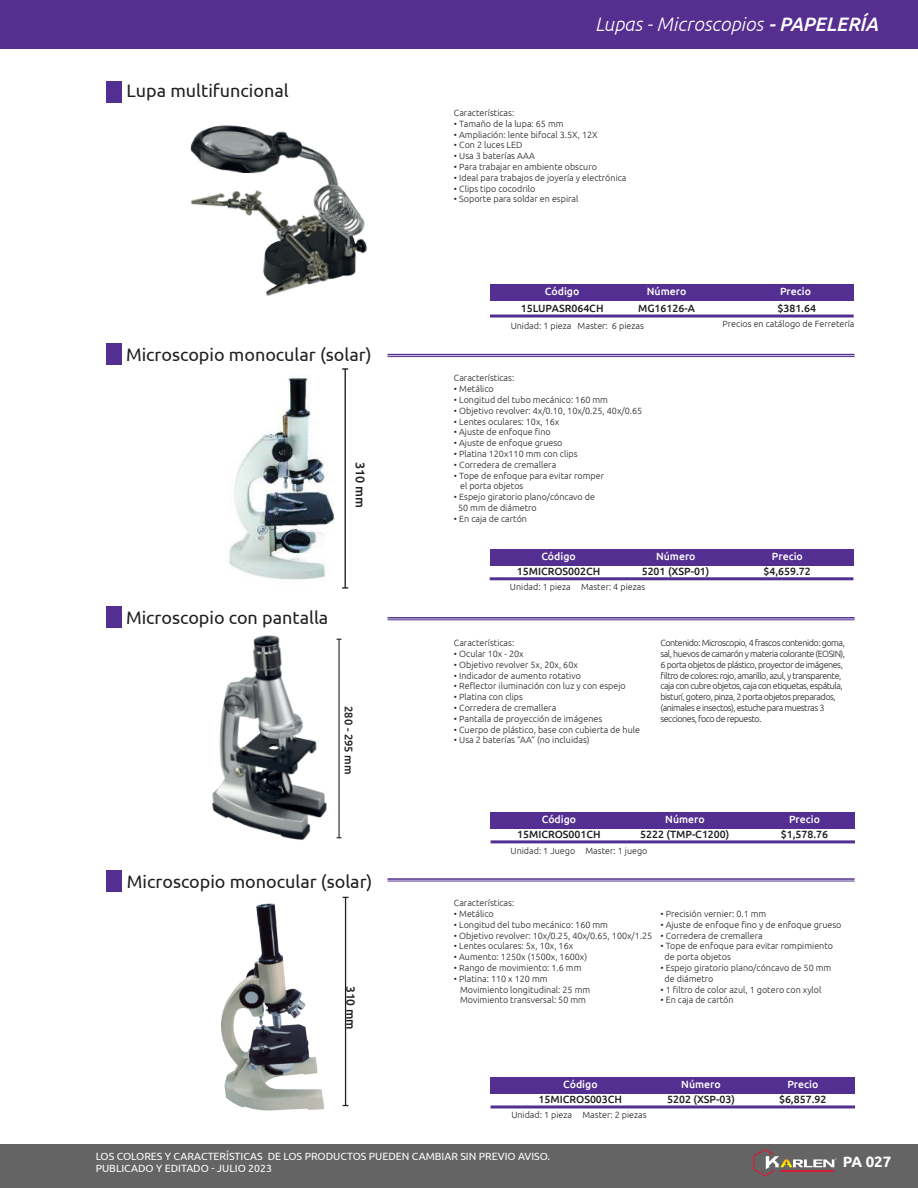
<style>
.page{position:relative;width:918px;height:1188px;background:#fff}
.page>*{position:absolute;margin:0;border:0;box-sizing:border-box;transform-origin:0 0}
.t1{font:italic 300 19.5px "Ubuntu";color:#fff}
.t2{font:18px "Ubuntu";color:#231f20}
.t3{font:700 15px "Ubuntu";color:#fff}
.t4{font:500 12.6px "Ubuntu";color:#231f20}
.t5{font:500 12px "Ubuntu";color:#231f20}
.t6{font:500 11.1px "Ubuntu";color:#231f20}
.t7{font:500 10.5px "Ubuntu";color:#231f20}
.t8{font:10.5px/12.6px "Ubuntu";color:#fff}
.t9{font:500 10.5px "Ubuntu";color:#fff}
.t10{font:300 9px/10.8px "Ubuntu";color:#231f20}
.t11{font:300 9px/10.8px "Ubuntu";letter-spacing:-.05em;color:#231f20}
.s1{font-weight:500}
</style>
<div class="page">
<div style="left:1px;top:1145px;width:917px;height:43px;background:#646465"></div>
<div style="left:1px;top:0;width:917px;height:49px;background:#552e8f"></div>
<svg style="left:753px;top:1149px;width:83px;height:27px"></svg>
<img style="left:190px;top:125px;width:177px;height:171px">
<img style="left:211px;top:635px;width:131px;height:205px">
<img style="left:221px;top:903px;width:103px;height:208px">
<img style="left:229px;top:376px;width:106px;height:204px">
<hr style="left:490px;top:315px;width:364px;height:3px;background:#522f90">
<div style="left:106px;top:81px;width:16px;height:21px;background:#522f90"></div>
<div style="left:490px;top:284px;width:364px;height:17px;background:#522f90"></div>
<div style="left:106px;top:606px;width:16px;height:22px;background:#522f90"></div>
<div style="left:491px;top:812px;width:364px;height:16px;background:#522f90"></div>
<hr style="left:339px;top:639px;width:1px;height:199px;background:#231f20">
<div style="left:106px;top:343px;width:16px;height:21px;background:#522f90"></div>
<div style="left:106px;top:870px;width:16px;height:22px;background:#522f90"></div>
<div style="left:490px;top:549px;width:363px;height:16px;background:#522f90"></div>
<div style="left:491px;top:1077px;width:364px;height:16px;background:#522f90"></div>
<hr style="left:490px;top:577px;width:363px;height:3px;background:#522f90">
<hr style="left:491px;top:840px;width:364px;height:3px;background:#522f90">
<hr style="left:491px;top:1105px;width:364px;height:3px;background:#522f90">
<hr style="left:388px;top:354px;width:467px;height:1px;background:#522f90">
<hr style="left:388px;top:356px;width:467px;height:1px;background:#522f90">
<hr style="left:388px;top:617px;width:467px;height:2px;background:#522f90">
<hr style="left:388px;top:620px;width:467px;height:1px;background:#522f90">
<hr style="left:388px;top:878px;width:467px;height:2px;background:#522f90">
<hr style="left:388px;top:881px;width:467px;height:1px;background:#522f90">
<hr style="left:345px;top:369px;width:1px;height:219px;background:#231f20">
<hr style="left:345px;top:897px;width:1px;height:209px;background:#231f20">
<h2 class="t2" style="left:127px;top:79px;width:164px">Lupa multifuncional</h2>
<h2 class="t2" style="left:126px;top:343px;width:247px">Microscopio monocular (solar)</h2>
<h3 class="t4" style="left:368px;top:462px;width:48px;rotate:90deg">310 mm</h3>
<h2 class="t2" style="left:126px;top:606px;width:204px">Microscopio con pantalla</h2>
<p class="t6" style="left:356px;top:706px;width:70px;rotate:90deg">280 - 295 mm</p>
<h2 class="t2" style="left:127px;top:870px;width:247px">Microscopio monocular (solar)</h2>
<h3 class="t5" style="left:358px;top:986px;width:46px;rotate:90deg">310 mm</h3>
<h1 class="t1" style="left:595px;top:12px;width:284px">Lupas - Microscopios <span class="s1">- PAPELERÍA</span></h1>
<p class="t10" style="left:454px;top:107px;width:62px">Características:</p>
<p class="t10" style="left:454px;top:118px;width:111px">• Tamaño de la lupa: 65 mm</p>
<p class="t10" style="left:454px;top:129px;width:145px">• Ampliación: lente bifocal 3.5X, 12X</p>
<p class="t10" style="left:454px;top:140px;width:70px">• Con 2 luces LED</p>
<p class="t10" style="left:454px;top:150px;width:83px">• Usa 3 baterías AAA</p>
<p class="t10" style="left:454px;top:161px;width:145px">• Para trabajar en ambiente obscuro</p>
<p class="t10" style="left:454px;top:172px;width:174px">• Ideal para trabajos de joyería y electrónica</p>
<p class="t10" style="left:454px;top:183px;width:83px">• Clips tipo cocodrilo</p>
<p class="t10" style="left:454px;top:194px;width:126px">• Soporte para soldar en espiral</p>
<p class="t9" style="left:545px;top:285px;width:36px">Código</p>
<p class="t9" style="left:647px;top:285px;width:41px">Número</p>
<p class="t9" style="left:780px;top:285px;width:32px">Precio</p>
<p class="t7" style="left:521px;top:301px;width:84px">15LUPASR064CH</p>
<p class="t7" style="left:638px;top:301px;width:58px">MG16126-A</p>
<p class="t7" style="left:777px;top:301px;width:40px">$381.64</p>
<p class="t10" style="left:511px;top:320px;width:135px">Unidad: 1 pieza Master: 6 piezas</p>
<p class="t10" style="left:723px;top:319px;width:133px">Precios en catálogo de Ferretería</p>
<p class="t10" style="left:454px;top:373px;width:62px">Características:</p>
<p class="t10" style="left:454px;top:383px;width:41px">• Metálico</p>
<p class="t10" style="left:454px;top:394px;width:156px">• Longitud del tubo mecánico: 160 mm</p>
<p class="t10" style="left:454px;top:405px;width:190px">• Objetivo revolver: 4x/0.10, 10x/0.25, 40x/0.65</p>
<p class="t10" style="left:454px;top:416px;width:107px">• Lentes oculares: 10x, 16x</p>
<p class="t10" style="left:454px;top:427px;width:98px">• Ajuste de enfoque fino</p>
<p class="t10" style="left:454px;top:437px;width:110px">• Ajuste de enfoque grueso</p>
<p class="t10" style="left:454px;top:448px;width:125px">• Platina 120x110 mm con clips</p>
<p class="t10" style="left:454px;top:459px;width:104px">• Corredera de cremallera</p>
<p class="t10" style="left:460px;top:470px;width:146px;text-indent:-6px">• Tope de enfoque para evitar romper el porta objetos</p>
<p class="t10" style="left:458px;top:491px;width:138px;text-indent:-4px">• Espejo giratorio plano/cóncavo de<br>50 mm de diámetro</p>
<p class="t10" style="left:454px;top:513px;width:75px">• En caja de cartón</p>
<p class="t9" style="left:541px;top:550px;width:36px">Código</p>
<p class="t9" style="left:656px;top:550px;width:41px">Número</p>
<p class="t9" style="left:772px;top:550px;width:32px">Precio</p>
<p class="t7" style="left:517px;top:564px;width:85px">15MICROS002CH</p>
<p class="t7" style="left:642px;top:564px;width:69px">5201 (XSP-01)</p>
<p class="t7" style="left:764px;top:564px;width:49px">$4,659.72</p>
<p class="t10" style="left:510px;top:581px;width:137px">Unidad: 1 pieza Master: 4 piezas</p>
<p class="t10" style="left:454px;top:637px;width:62px">Características:</p>
<p class="t10" style="left:454px;top:648px;width:71px">• Ocular 10x - 20x</p>
<p class="t10" style="left:454px;top:659px;width:126px">• Objetivo revolver 5x, 20x, 60x</p>
<p class="t10" style="left:454px;top:670px;width:129px">• Indicador de aumento rotativo</p>
<p class="t10" style="left:454px;top:681px;width:173px">• Reflector iluminación con luz y con espejo</p>
<p class="t10" style="left:454px;top:691px;width:71px">• Platina con clips</p>
<p class="t10" style="left:454px;top:702px;width:104px">• Corredera de cremallera</p>
<p class="t10" style="left:454px;top:713px;width:150px">• Pantalla de proyección de imágenes</p>
<p class="t10" style="left:454px;top:724px;width:188px">• Cuerpo de plástico, base con cubierta de hule</p>
<p class="t10" style="left:454px;top:735px;width:137px">• Usa 2 baterías “AA” (no incluidas)</p>
<p class="t11" style="left:660px;top:637px;width:186px">Contenido: Microscopio, 4 frascos contenido: goma, sal, huevos de camarón y materia colorante (EOSIN), 6 porta objetos de plástico, proyector de imágenes, filtro de colores: rojo, amarillo, azul, y transparente, caja con cubre objetos, caja con etiquetas, espátula, bisturí, gotero, pinza, 2 porta objetos preparados, (animales e insectos), estuche para muestras 3 secciones, foco de repuesto.</p>
<p class="t9" style="left:542px;top:813px;width:36px">Código</p>
<p class="t9" style="left:665px;top:813px;width:41px">Número</p>
<p class="t9" style="left:789px;top:813px;width:32px">Precio</p>
<p class="t7" style="left:517px;top:827px;width:85px">15MICROS001CH</p>
<p class="t7" style="left:640px;top:827px;width:91px">5222 (TMP-C1200)</p>
<p class="t7" style="left:781px;top:827px;width:49px">$1,578.76</p>
<p class="t10" style="left:511px;top:845px;width:138px">Unidad: 1 Juego Master: 1 juego</p>
<p class="t10" style="left:454px;top:897px;width:62px">Características:</p>
<p class="t10" style="left:454px;top:908px;width:41px">• Metálico</p>
<p class="t10" style="left:454px;top:919px;width:156px">• Longitud del tubo mecánico: 160 mm</p>
<p class="t10" style="left:454px;top:930px;width:200px">• Objetivo revolver: 10x/0.25, 40x/0.65, 100x/1.25</p>
<p class="t10" style="left:454px;top:941px;width:121px">• Lentes oculares: 5x, 10x, 16x</p>
<p class="t10" style="left:454px;top:951px;width:135px">• Aumento: 1250x (1500x, 1600x)</p>
<p class="t10" style="left:454px;top:962px;width:129px">• Rango de movimiento: 1.6 mm</p>
<p class="t10" style="left:460px;top:973px;width:132px;text-indent:-6px">• Platina: 110 x 120 mm<br>Movimiento longitudinal: 25 mm<br>Movimiento transversal: 50 mm</p>
<p class="t10" style="left:660px;top:908px;width:107px">• Precisión vernier: 0.1 mm</p>
<p class="t10" style="left:660px;top:919px;width:183px">• Ajuste de enfoque fino y de enfoque grueso</p>
<p class="t10" style="left:660px;top:930px;width:104px">• Corredera de cremallera</p>
<p class="t10" style="left:665px;top:941px;width:170px;text-indent:-4px">• Tope de enfoque para evitar rompimiento de porta objetos</p>
<p class="t10" style="left:665px;top:962px;width:168px;text-indent:-4px">• Espejo giratorio plano/cóncavo de 50 mm de diámetro</p>
<p class="t10" style="left:660px;top:984px;width:163px">• 1 filtro de color azul, 1 gotero con xylol</p>
<p class="t10" style="left:660px;top:995px;width:75px">• En caja de cartón</p>
<p class="t9" style="left:563px;top:1078px;width:36px">Código</p>
<p class="t7" style="left:539px;top:1093px;width:85px">15MICROS003CH</p>
<p class="t10" style="left:511px;top:1110px;width:137px">Unidad: 1 pieza Master: 2 piezas</p>
<p class="t9" style="left:681px;top:1078px;width:41px">Número</p>
<p class="t9" style="left:787px;top:1078px;width:32px">Precio</p>
<p class="t7" style="left:667px;top:1093px;width:69px">5202 (XSP-03)</p>
<p class="t7" style="left:779px;top:1093px;width:49px">$6,857.92</p>
<p class="t8" style="left:96px;top:1149px;width:456px">LOS COLORES Y CARACTERÍSTICAS DE LOS PRODUCTOS PUEDEN CAMBIAR SIN PREVIO AVISO.<br>PUBLICADO Y EDITADO - JULIO 2023</p>
<h3 class="t3" style="left:843px;top:1152px;width:50px">PA 027</h3>
</div>
